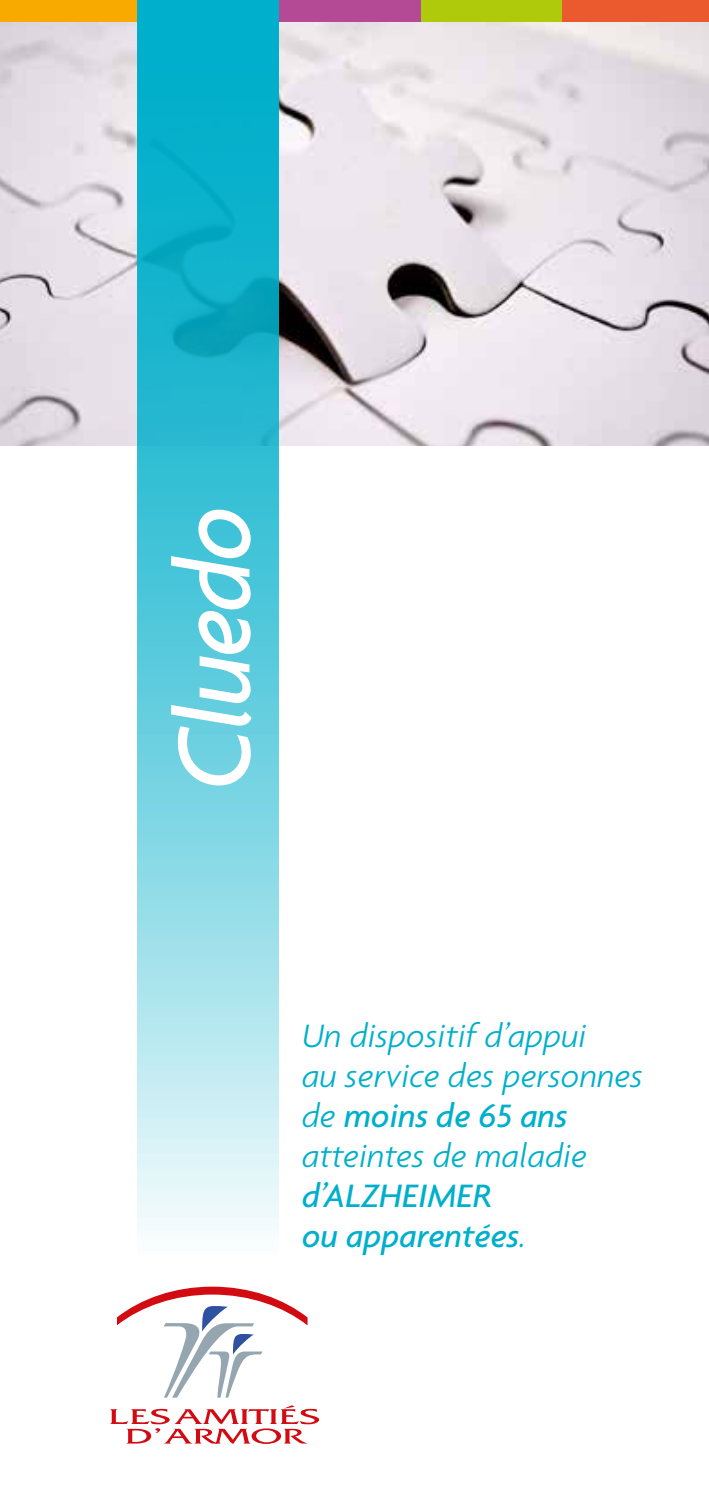
<style>
.page{position:relative;width:709px;height:1489px;background:#fff}
.page>*{position:absolute;margin:0;border:0;box-sizing:border-box;transform-origin:0 0}
.t1{font:italic 500 110px "Agenda";color:#fff;scale:.95 1}
.t2{font:italic 300 35px/40px "Agenda";color:#00afcb}
.t3{font:italic 500 35px/40px "Agenda";color:#00afcb}
.s1{font-weight:500}
.s2{font-weight:300}
</style>
<div class="page">
<img style="left:0;top:21px;width:709px;height:424px">
<svg style="left:137px;top:21px;width:142px;height:1210px;background:#5dcadc"></svg>
<svg style="left:110px;top:1405px;width:209px;height:38px"></svg>
<svg style="left:117px;top:1286px;width:190px;height:111px"></svg>
<div style="left:421px;top:0;width:142px;height:21px;background:#afca0b"></div>
<div style="left:563px;top:0;width:146px;height:21px;background:#eb592e"></div>
<div style="left:0;top:0;width:137px;height:21px;background:#f8aa00"></div>
<div style="left:279px;top:0;width:142px;height:21px;background:#b44995"></div>
<div style="left:137px;top:0;width:142px;height:21px;background:#00afcb"></div>
<h1 class="t1" style="left:147px;top:790px;width:301px;rotate:-90deg">Cluedo</h1>
<p class="t2" style="left:302px;top:1015px;width:342px">Un dispositif d’appui<br>au service des personnes de <span class="s1">moins de 65 ans </span>atteintes de maladie</p>
<p class="t3" style="left:302px;top:1175px;width:225px">d’ALZHEIMER ou apparentées<span class="s2">.</span></p>
</div>
